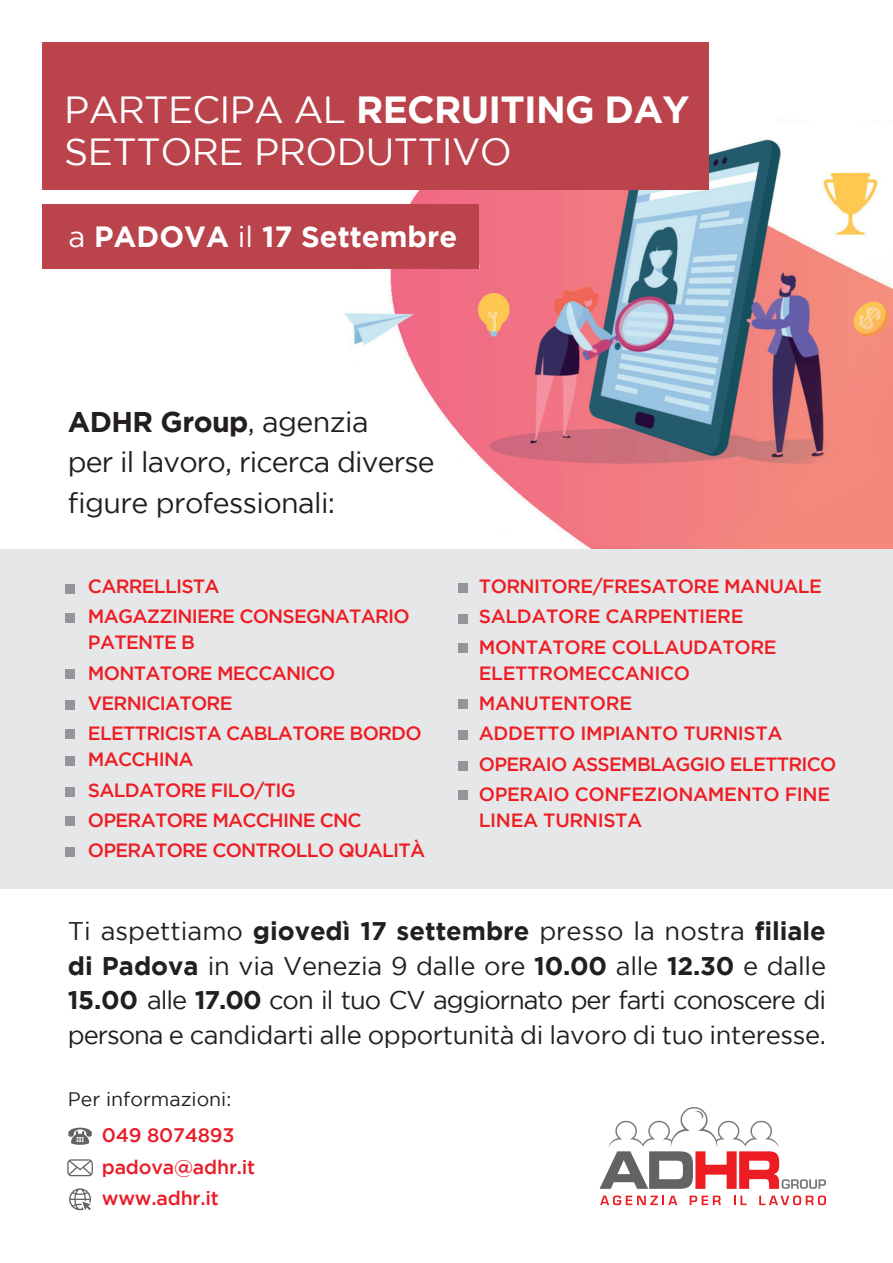
<style>
.page{position:relative;width:893px;height:1263px;background:#fff}
.page>*{position:absolute;margin:0;border:0;box-sizing:border-box;transform-origin:0 0}
.t1{font:37.8px/42.6px "Gotham";letter-spacing:-.015em;color:#fff}
.t2{font:700 29.25px "Gotham";color:#fff}
.t3{font:28.5px/40.5px "Gotham";letter-spacing:-.03em;color:#231f20}
.t4{font:25.5px/34.5px "Gotham";letter-spacing:-.015em;color:#231f20;text-align:justify}
.t5{font:500 19.5px/31.5px "Gotham";letter-spacing:-.01em;color:#e91c29}
.t6{font:19.5px "Gotham";color:#231f20}
.t7{font:500 19.2px/30.3px "Gotham";letter-spacing:-.02em;color:#ee1d23}
.t8{font:500 19.2px/30.3px "Gotham";letter-spacing:-.04em;color:#ee1d23}
.s1{font-weight:700}
.s2{font-weight:400}
</style>
<div class="page">
<img style="left:340px;top:121px;width:553px;height:428px">
<svg style="left:68px;top:1128px;width:24px;height:17px"></svg>
<svg style="left:67px;top:1159px;width:26px;height:17px"></svg>
<svg style="left:600px;top:1107px;width:226px;height:82px"></svg>
<svg style="left:600px;top:1195px;width:77px;height:10px"></svg>
<svg style="left:690px;top:1195px;width:31px;height:10px"></svg>
<svg style="left:734px;top:1195px;width:13px;height:10px"></svg>
<svg style="left:759px;top:1195px;width:67px;height:10px"></svg>
<div style="left:43px;top:204px;width:436px;height:64px;background:#ba434c"></div>
<svg style="left:69px;top:1188px;width:22px;height:22px"></svg>
<div style="left:43px;top:43px;width:666px;height:147px;background:#ba434c"></div>
<div style="left:0;top:549px;width:893px;height:339px;background:#e6e7e9"></div>
<div style="left:66px;top:584px;width:9px;height:9px;background:#939598"></div>
<div style="left:66px;top:613px;width:9px;height:10px;background:#939598"></div>
<div style="left:66px;top:729px;width:9px;height:9px;background:#939598"></div>
<div style="left:66px;top:669px;width:9px;height:9px;background:#939598"></div>
<div style="left:66px;top:700px;width:9px;height:9px;background:#939598"></div>
<div style="left:66px;top:848px;width:9px;height:9px;background:#939598"></div>
<div style="left:66px;top:817px;width:9px;height:9px;background:#939598"></div>
<div style="left:66px;top:787px;width:9px;height:9px;background:#939598"></div>
<div style="left:66px;top:756px;width:9px;height:9px;background:#939598"></div>
<div style="left:459px;top:614px;width:9px;height:9px;background:#939598"></div>
<div style="left:459px;top:643px;width:9px;height:9px;background:#939598"></div>
<div style="left:459px;top:699px;width:9px;height:9px;background:#939598"></div>
<div style="left:459px;top:583px;width:9px;height:9px;background:#939598"></div>
<div style="left:459px;top:761px;width:9px;height:9px;background:#939598"></div>
<div style="left:459px;top:791px;width:9px;height:9px;background:#939598"></div>
<div style="left:459px;top:730px;width:9px;height:9px;background:#939598"></div>
<h1 class="t1" style="left:64px;top:87px;width:627px">PARTECIPA AL <span class="s1">RECRUITING DAY<br></span>SETTORE PRODUTTIVO</h1>
<p class="t2" style="left:68px;top:220px;width:390px"><span class="s2">a</span> PADOVA <span class="s2">il</span> 17 Settembre</p>
<p class="t3" style="left:68px;top:401px;width:368px"><span class="s1">ADHR Group</span>, agenzia<br>per il lavoro, ricerca diverse figure professionali:</p>
<p class="t8" style="left:88px;top:570px;width:323px">CARRELLISTA<br>MAGAZZINIERE CONSEGNATARIO</p>
<p class="t8" style="left:88px;top:627px;width:335px">PATENTE B<br>MONTATORE MECCANICO<br>VERNICIATORE<br>ELETTRICISTA CABLATORE BORDO</p>
<p class="t8" style="left:88px;top:744px;width:339px">MACCHINA<br>SALDATORE FILO/TIG<br>OPERATORE MACCHINE CNC<br>OPERATORE CONTROLLO QUALITÀ</p>
<p class="t7" style="left:479px;top:570px;width:345px">TORNITORE/FRESATORE MANUALE<br>SALDATORE CARPENTIERE<br>MONTATORE COLLAUDATORE</p>
<p class="t7" style="left:479px;top:657px;width:359px">ELETTROMECCANICO<br>MANUTENTORE<br>ADDETTO IMPIANTO TURNISTA<br>OPERAIO ASSEMBLAGGIO ELETTRICO<br>OPERAIO CONFEZIONAMENTO FINE</p>
<p class="t7" style="left:479px;top:804px;width:165px">LINEA TURNISTA</p>
<p class="t4" style="left:68px;top:913px;width:760px">Ti aspettiamo <span class="s1">giovedì 17 settembre</span> presso la nostra <span class="s1">filiale di Padova</span> in via Venezia 9 dalle ore <span class="s1">10.00</span> alle <span class="s1">12.30</span> e dalle <span class="s1">15.00</span> alle <span class="s1">17.00</span> con il tuo CV aggiornato per farti conoscere di persona e candidarti alle opportunità di lavoro di tuo interesse.</p>
<p class="t6" style="left:68px;top:1089px;width:165px">Per informazioni:</p>
<p class="t5" style="left:102px;top:1119px;width:155px">049 8074893 padova@adhr.it www.adhr.it</p>
</div>
